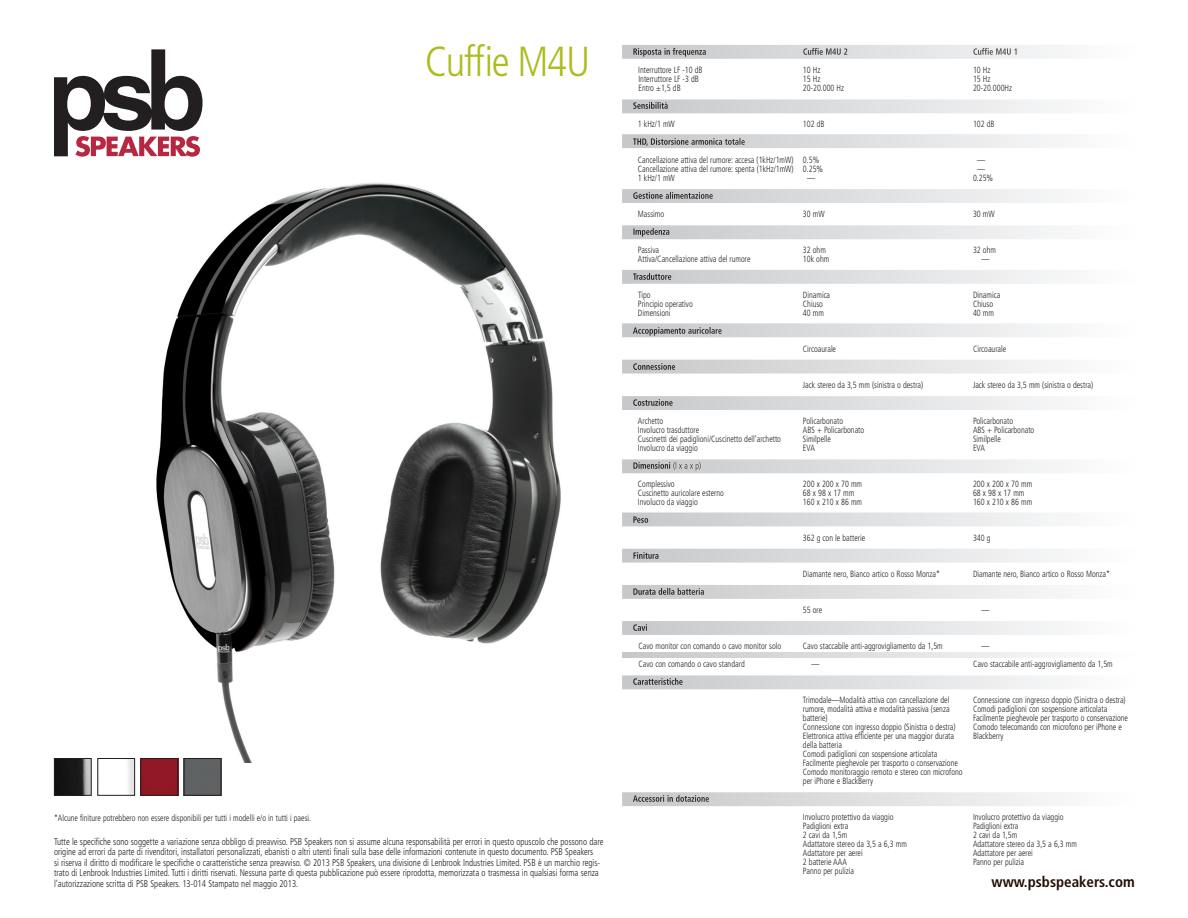
<style>
.page{position:relative;width:1188px;height:918px;background:#fff}
.page>*{position:absolute;margin:0;border:0;box-sizing:border-box;transform-origin:0 0}
.t1{font:300 condensed 42px "Frutiger";letter-spacing:-.03em;color:#aebc21}
.t2{font:700 condensed 15px "Frutiger";color:#230d02}
.t3{font:300 condensed 9.75px/10.5px "Frutiger";color:#231f20;scale:.9 1}
.t4{font:300 condensed 9px/9px "Frutiger";color:#231f20;scale:.9 1}
</style>
<div class="page">
<img style="left:135px;top:182px;width:426px;height:580px">
<svg style="left:54px;top:49px;width:149px;height:108px"></svg>
<img style="left:56px;top:760px;width:34px;height:34px">
<div style="left:54px;top:758px;width:38px;height:38px;border:1px solid #231f20"></div>
<img style="left:186px;top:760px;width:33px;height:34px">
<div style="left:184px;top:758px;width:37px;height:38px;border:1px solid #231f20"></div>
<img style="left:142px;top:760px;width:34px;height:34px">
<div style="left:140px;top:758px;width:38px;height:38px;border:1px solid #231f20"></div>
<div style="left:97px;top:758px;width:38px;height:38px;border:1px solid #231f20"></div>
<svg style="left:622px;top:45px;width:433px;height:14px;background:#dedfe1"></svg>
<img style="left:633px;top:48px;width:73px;height:9px">
<img style="left:803px;top:48px;width:44px;height:7px">
<img style="left:973px;top:48px;width:44px;height:7px">
<svg style="left:622px;top:99px;width:433px;height:14px"></svg>
<img style="left:633px;top:102px;width:35px;height:7px">
<svg style="left:622px;top:189px;width:433px;height:14px;background:#dedfe1"></svg>
<img style="left:633px;top:192px;width:80px;height:7px">
<svg style="left:622px;top:225px;width:433px;height:14px"></svg>
<img style="left:633px;top:228px;width:36px;height:9px">
<svg style="left:622px;top:270px;width:433px;height:14px;background:#dedfe0"></svg>
<img style="left:633px;top:273px;width:38px;height:7px">
<svg style="left:622px;top:513px;width:433px;height:13px;background:#dddedf"></svg>
<img style="left:633px;top:516px;width:15px;height:7px">
<svg style="left:622px;top:459px;width:433px;height:14px"></svg>
<img style="left:633px;top:462px;width:38px;height:7px">
<img style="left:673px;top:462px;width:28px;height:9px">
<svg style="left:622px;top:585px;width:433px;height:14px;background:#dedfe1"></svg>
<img style="left:633px;top:588px;width:71px;height:7px">
<svg style="left:622px;top:653px;width:432px;height:4px;background:#dcdddf"></svg>
<svg style="left:622px;top:323px;width:433px;height:14px"></svg>
<img style="left:633px;top:327px;width:89px;height:9px">
<svg style="left:622px;top:360px;width:433px;height:14px"></svg>
<img style="left:633px;top:363px;width:42px;height:7px">
<svg style="left:622px;top:396px;width:433px;height:14px;background:#dedee0"></svg>
<img style="left:633px;top:399px;width:40px;height:7px">
<svg style="left:622px;top:549px;width:433px;height:14px"></svg>
<img style="left:633px;top:552px;width:26px;height:7px">
<svg style="left:622px;top:621px;width:433px;height:14px;background:#dddedf"></svg>
<img style="left:633px;top:624px;width:14px;height:7px">
<svg style="left:622px;top:134px;width:433px;height:14px"></svg>
<img style="left:633px;top:138px;width:112px;height:8px">
<svg style="left:622px;top:675px;width:433px;height:14px"></svg>
<img style="left:633px;top:678px;width:50px;height:7px">
<svg style="left:622px;top:792px;width:433px;height:14px"></svg>
<img style="left:633px;top:795px;width:76px;height:7px">
<h1 class="t1" style="left:425px;top:38px;width:167px">Cuffie M4U</h1>
<p class="t4" style="left:54px;top:813px;width:287px">*Alcune finiture potrebbero non essere disponibili per tutti i modelli e/o in tutti i paesi.</p>
<p class="t3" style="left:54px;top:836px;width:612px">Tutte le specifiche sono soggette a variazione senza obbligo di preavviso. PSB Speakers non si assume alcuna responsabilità per errori in questo opuscolo che possono dare origine ad errori da parte di rivenditori, installatori personalizzati, ebanisti o altri utenti finali sulla base delle informazioni contenute in questo documento. PSB Speakers<br>si riserva il diritto di modificare le specifiche o caratteristiche senza preavviso. © 2013 PSB Speakers, una divisione di Lenbrook Industries Limited. PSB è un marchio regis&shy;trato di Lenbrook Industries Limited. Tutti i diritti riservati. Nessuna parte di questa pubblicazione può essere riprodotta, memorizzata o trasmessa in qualsiasi forma senza l’autorizzazione scritta di PSB Speakers. 13-014 Stampato nel maggio 2013.</p>
<p class="t4" style="left:638px;top:65px;width:73px">Interruttore LF -10 dB<br>Interruttore LF -3 dB<br>Entro ±1,5 dB</p>
<p class="t4" style="left:638px;top:119px;width:43px">1 kHz/1 mW</p>
<p class="t4" style="left:638px;top:155px;width:175px;text-align:justify">Cancellazione attiva del rumore: accesa (1kHz/1mW)<br>Cancellazione attiva del rumore: spenta (1kHz/1mW)<br>1 kHz/1 mW</p>
<p class="t4" style="left:638px;top:209px;width:31px">Massimo</p>
<p class="t4" style="left:638px;top:245px;width:127px">Passiva<br>Attiva/Cancellazione attiva del rumore</p>
<p class="t4" style="left:638px;top:290px;width:62px">Tipo<br>Principio operativo<br>Dimensioni</p>
<p class="t4" style="left:638px;top:416px;width:161px">Archetto<br>Involucro trasduttore<br>Cuscinetti dei padiglioni/Cuscinetto dell’archetto<br>Involucro da viaggio</p>
<p class="t4" style="left:638px;top:479px;width:97px">Complessivo<br>Cuscinetto auricolare esterno<br>Involucro da viaggio</p>
<p class="t4" style="left:638px;top:637px;width:160px;line-height:18px">Cavo monitor con comando o cavo monitor solo<br>Cavo con comando o cavo standard</p>
<p class="t4" style="left:803px;top:65px;width:47px">10 Hz<br>15 Hz<br>20-20.000 Hz</p>
<p class="t4" style="left:803px;top:119px;width:26px">102 dB</p>
<p class="t4" style="left:803px;top:155px;width:24px;text-align:center">0.5%<br>0.25% —</p>
<p class="t4" style="left:803px;top:209px;width:26px">30 mW</p>
<p class="t4" style="left:803px;top:245px;width:31px">32 ohm<br>10k ohm</p>
<p class="t4" style="left:803px;top:290px;width:32px">Dinamica<br>Chiuso<br>40 mm</p>
<p class="t4" style="left:803px;top:344px;width:38px">Circoaurale</p>
<p class="t4" style="left:803px;top:380px;width:135px">Jack stereo da 3,5 mm (sinistra o destra)</p>
<p class="t4" style="left:803px;top:416px;width:70px">Policarbonato<br>ABS + Policarbonato<br>Similpelle<br>EVA</p>
<p class="t4" style="left:803px;top:479px;width:67px">200 x 200 x 70 mm<br>68 x 98 x 17 mm<br>160 x 210 x 86 mm</p>
<p class="t4" style="left:803px;top:533px;width:71px">362 g con le batterie</p>
<p class="t4" style="left:803px;top:569px;width:154px">Diamante nero, Bianco artico o Rosso Monza*</p>
<p class="t4" style="left:803px;top:605px;width:23px">55 ore</p>
<p class="t4" style="left:812px;top:637px;width:147px;line-height:18px;text-indent:-9px">Cavo staccabile anti-aggrovigliamento da 1,5m —</p>
<p class="t4" style="left:803px;top:695px;width:179px">Trimodale—Modalità attiva con cancellazione del rumore, modalità attiva e modalità passiva (senza batterie)<br>Connessione con ingresso doppio (Sinistra o destra)<br>Elettronica attiva efficiente per una maggior durata della batteria<br>Comodi padiglioni con sospensione articolata Facilmente pieghevole per trasporto o conservazione Comodo monitoraggio remoto e stereo con microfono per iPhone e BlackBerry</p>
<p class="t4" style="left:803px;top:812px;width:117px">Involucro protettivo da viaggio<br>Padiglioni extra<br>2 cavi da 1,5m<br>Adattatore stereo da 3,5 a 6,3 mm<br>Adattatore per aerei<br>2 batterie AAA<br>Panno per pulizia</p>
<p class="t4" style="left:973px;top:65px;width:45px">10 Hz<br>15 Hz<br>20-20.000Hz</p>
<p class="t4" style="left:973px;top:119px;width:26px">102 dB</p>
<p class="t4" style="left:973px;top:155px;width:24px;text-align:center">—<br>—<br>0.25%</p>
<p class="t4" style="left:973px;top:209px;width:26px">30 mW</p>
<p class="t4" style="left:973px;top:245px;width:27px;text-align:center">32 ohm —</p>
<p class="t4" style="left:973px;top:290px;width:32px">Dinamica<br>Chiuso<br>40 mm</p>
<p class="t4" style="left:973px;top:344px;width:38px">Circoaurale</p>
<p class="t4" style="left:973px;top:380px;width:135px">Jack stereo da 3,5 mm (sinistra o destra)</p>
<p class="t4" style="left:973px;top:416px;width:70px">Policarbonato<br>ABS + Policarbonato<br>Similpelle<br>EVA</p>
<p class="t4" style="left:973px;top:479px;width:67px">200 x 200 x 70 mm<br>68 x 98 x 17 mm<br>160 x 210 x 86 mm</p>
<p class="t4" style="left:973px;top:533px;width:21px">340 g</p>
<p class="t4" style="left:973px;top:569px;width:154px">Diamante nero, Bianco artico o Rosso Monza*</p>
<p class="t4" style="left:982px;top:605px;width:11px">—</p>
<p class="t4" style="left:973px;top:637px;width:157px;line-height:18px;text-indent:9px">—<br>Cavo staccabile anti-aggrovigliamento da 1,5m</p>
<p class="t4" style="left:973px;top:695px;width:174px">Connessione con ingresso doppio (Sinistra o destra)<br>Comodi padiglioni con sospensione articolata Facilmente pieghevole per trasporto o conservazione Comodo telecomando con microfono per iPhone e Blackberry</p>
<p class="t4" style="left:973px;top:812px;width:117px">Involucro protettivo da viaggio<br>Padiglioni extra<br>2 cavi da 1,5m<br>Adattatore stereo da 3,5 a 6,3 mm<br>Adattatore per aerei<br>Panno per pulizia</p>
<h2 class="t2" style="left:992px;top:873px;width:145px">www.psbspeakers.com</h2>
</div>
